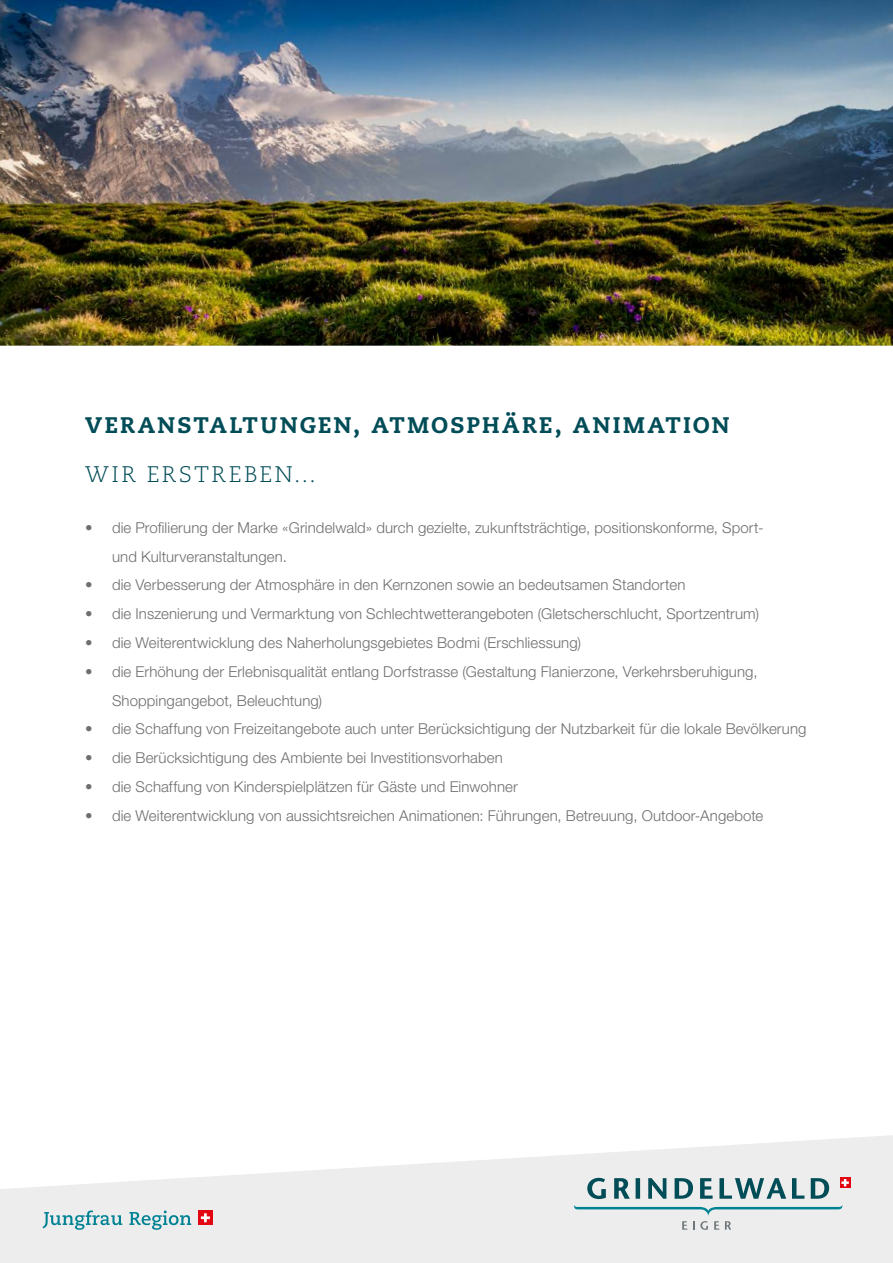
<style>
.page{position:relative;width:893px;height:1263px;background:#fff}
.page>*{position:absolute;margin:0;border:0;box-sizing:border-box;transform-origin:0 0}
.t1{font:800 22.5px "Caecilia LT Std";letter-spacing:.1em;color:#004c57}
.t2{font:300 22.5px "Caecilia LT Std";letter-spacing:.1em;color:#004c57}
.t3{font:300 15px/28.8px "Helvetica Neue LT Std";letter-spacing:.005em;color:#706f6f}
</style>
<div class="page">
<svg style="left:0;top:1135px;width:893px;height:128px;fill:#ededed"></svg>
<div style="left:198px;top:1210px;width:15px;height:15px;background:#e30613"></div>
<svg style="left:201px;top:1213px;width:9px;height:9px"></svg>
<svg style="left:43px;top:1210px;width:148px;height:20px;background:#b2d2d7"></svg>
<svg style="left:840px;top:1177px;width:10px;height:11px"></svg>
<svg style="left:574px;top:1205px;width:268px;height:10px;background:#b1d2d6"></svg>
<svg style="left:587px;top:1178px;width:19px;height:21px"></svg>
<svg style="left:636px;top:1178px;width:4px;height:21px"></svg>
<svg style="left:648px;top:1178px;width:18px;height:21px"></svg>
<svg style="left:675px;top:1178px;width:18px;height:21px"></svg>
<svg style="left:700px;top:1178px;width:13px;height:21px"></svg>
<svg style="left:792px;top:1178px;width:12px;height:21px"></svg>
<svg style="left:811px;top:1178px;width:18px;height:21px"></svg>
<svg style="left:614px;top:1178px;width:16px;height:21px"></svg>
<svg style="left:719px;top:1178px;width:67px;height:21px"></svg>
<svg style="left:725px;top:1221px;width:6px;height:9px"></svg>
<svg style="left:682px;top:1221px;width:5px;height:9px"></svg>
<svg style="left:693px;top:1221px;width:15px;height:9px"></svg>
<svg style="left:714px;top:1221px;width:5px;height:9px"></svg>
<svg style="left:841px;top:1179px;width:8px;height:7px"></svg>
<img style="left:0;top:0;width:893px;height:346px">
<h1 class="t1" style="left:85px;top:412px;width:646px">VERANSTALTUNGEN, ATMOSPHÄRE, ANIMATION</h1>
<h1 class="t2" style="left:85px;top:461px;width:232px">WIR ERSTREBEN...</h1>
<p class="t3" style="left:112px;top:513px;width:653px;text-indent:-27px">• die Profilierung der Marke «Grindelwald» durch gezielte, zukunftsträchtige, positionskonforme, Sport&shy;und Kulturveranstaltungen.</p>
<p class="t3" style="left:85px;top:570px;width:602px">• die Verbesserung der Atmosphäre in den Kernzonen sowie an bedeutsamen Standorten</p>
<p class="t3" style="left:85px;top:599px;width:676px">• die Inszenierung und Vermarktung von Schlechtwetterangeboten (Gletscherschlucht, Sportzentrum)</p>
<p class="t3" style="left:85px;top:628px;width:497px">• die Weiterentwicklung des Naherholungsgebietes Bodmi (Erschliessung)</p>
<p class="t3" style="left:112px;top:657px;width:647px;text-indent:-27px">• die Erhöhung der Erlebnisqualität entlang Dorfstrasse (Gestaltung Flanierzone, Verkehrsberuhigung,<br>Shoppingangebot, Beleuchtung)</p>
<p class="t3" style="left:85px;top:714px;width:723px">• die Schaffung von Freizeitangebote auch unter Berücksichtigung der Nutzbarkeit für die lokale Bevölkerung</p>
<p class="t3" style="left:85px;top:743px;width:419px">• die Berücksichtigung des Ambiente bei Investitionsvorhaben</p>
<p class="t3" style="left:85px;top:772px;width:434px">• die Schaffung von Kinderspielplätzen für Gäste und Einwohner</p>
<p class="t3" style="left:85px;top:801px;width:680px">• die Weiterentwicklung von aussichtsreichen Animationen: Führungen, Betreuung, Outdoor-Angebote</p>
</div>
